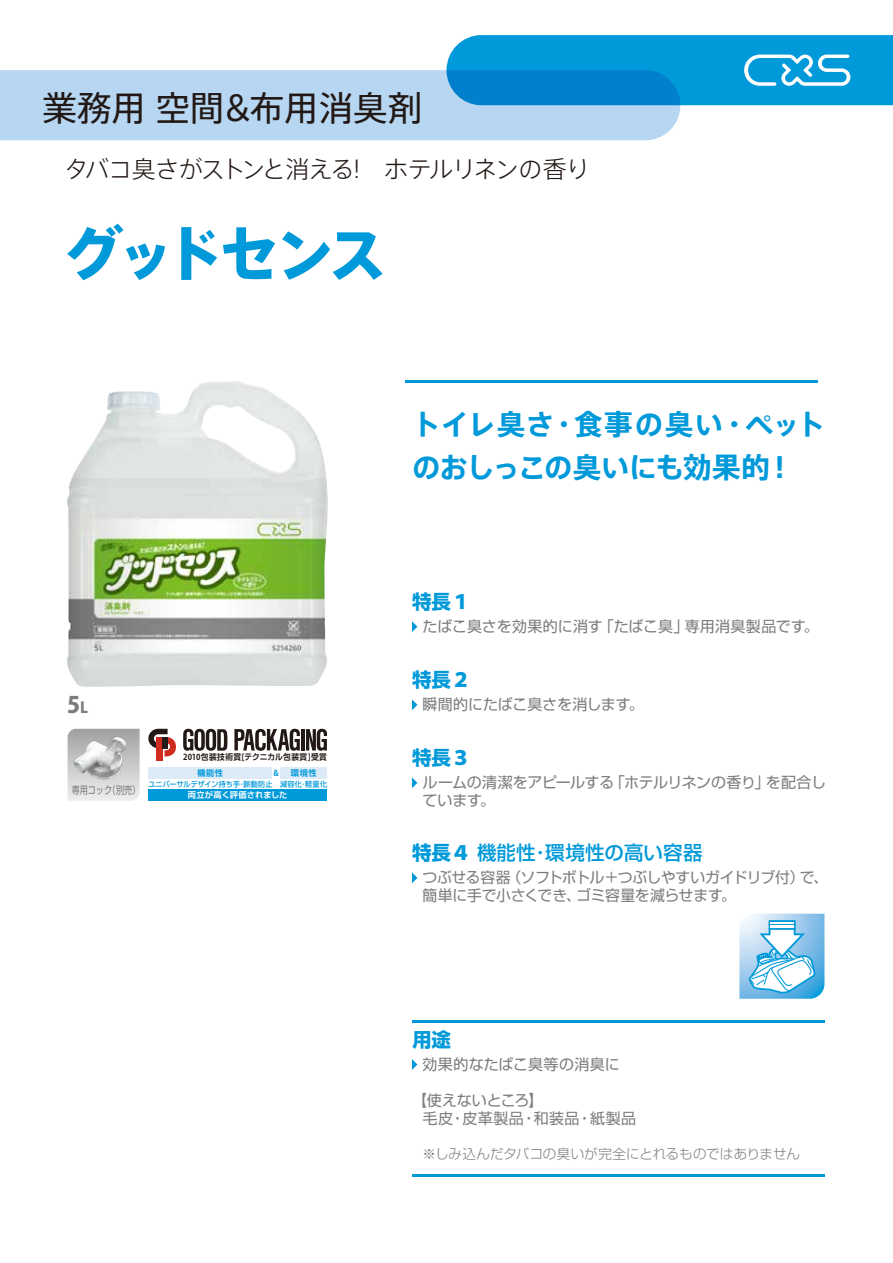
<style>
.page{position:relative;width:893px;height:1263px;background:#fff}
.page>*{position:absolute;margin:0;border:0;box-sizing:border-box;transform-origin:0 0}
.t1{font:800 60px "Axis Std";letter-spacing:-.125em;color:#0099d9}
.t2{font:34.5px "Axis Std";color:#221815}
.t3{font:700 28.5px/43.5px "Axis Std";letter-spacing:-.025em;color:#0099d9}
.t4{font:300 24px "Axis Std";letter-spacing:-.04em;color:#221815}
.t5{font:800 22.5px "Koz Go Pro";color:#7d7d7d}
.t6{font:500 19.5px "Shin Go Pro";color:#0099d9}
.t7{font:700 19.5px "Shin Go Pro";color:#0099d9}
.t8{font:15px/18px "Shin Go Pro";letter-spacing:-.01em;color:#7d7d7d}
.t9{font:15px/18px "Shin Go Pro";letter-spacing:.025em;color:#7d7d7d}
.t10{font:15px "Shin Go Pro";letter-spacing:.015em;color:#7d7d7d}
.t11{font:300 13.5px "Shin Go Pro";letter-spacing:.005em;color:#7d7d7d}
.t12{font:10.5px "Shin Go Pro";color:#7d7d7d;scale:.77 1}
.t13{font:700 8.25px/15.9px "Shin Go Pro De";letter-spacing:.045em;color:#221815;scale:.93 1}
.t14{font:700 8.25px "Shin Go Pro De";letter-spacing:.005em;color:#fff}
.t15{font:700 8.25px "Shin Go Pro De";color:#0099d9}
.t16{font:700 8.25px "Koz Go Pro";color:#0099d9;scale:.93 1}
.t17{font:500 7.5px "Shin Go Pro";letter-spacing:.025em;color:#0099d9;scale:.94 1}
.s1{font-size:15px}
.s2{font-family:"Koz Go Pro"}
.s3{color:#0099d9}
.s4{font-family:"Koz Go Pro";font-weight:800}
.s5{font-weight:700}
</style>
<div class="page">
<img style="left:67px;top:381px;width:261px;height:306px">
<svg style="left:68px;top:729px;width:72px;height:72px;background:#cecfcf"></svg>
<hr style="left:412px;top:1175px;width:412px;height:2px;background:#0099d9">
<hr style="left:412px;top:1020px;width:412px;height:2px;background:#0099d9">
<hr style="left:405px;top:380px;width:413px;height:2px;background:#0099d9">
<svg style="left:412px;top:621px;width:5px;height:11px"></svg>
<svg style="left:412px;top:699px;width:5px;height:11px"></svg>
<svg style="left:412px;top:777px;width:5px;height:11px"></svg>
<svg style="left:412px;top:872px;width:5px;height:11px"></svg>
<svg style="left:412px;top:1059px;width:5px;height:11px"></svg>
<svg style="left:739px;top:914px;width:85px;height:85px"></svg>
<img style="left:73px;top:736px;width:53px;height:44px">
<svg style="left:183px;top:729px;width:44px;height:22px"></svg>
<svg style="left:234px;top:729px;width:66px;height:22px"></svg>
<hr style="left:301px;top:729px;width:4px;height:21px;background:#221815">
<svg style="left:306px;top:729px;width:21px;height:22px"></svg>
<div style="left:156px;top:737px;width:6px;height:24px;background:#d02b1f"></div>
<svg style="left:148px;top:729px;width:28px;height:27px"></svg>
<div style="left:162px;top:737px;width:6px;height:11px;background:#221815"></div>
<div style="left:281px;top:767px;width:46px;height:11px;background:#ddebf8"></div>
<div style="left:148px;top:767px;width:124px;height:11px;background:#ddebf8"></div>
<div style="left:148px;top:789px;width:179px;height:11px;background:#0099d9"></div>
<div style="left:0;top:70px;width:680px;height:70px;background:#b6d6f1"></div>
<svg style="left:446px;top:35px;width:447px;height:70px;background:#0d98d8"></svg>
<h2 class="t2" style="left:43px;top:82px;width:381px">業務用 空間&amp;布用消臭剤</h2>
<h3 class="t4" style="left:65px;top:152px;width:527px">タバコ臭さがストンと消える!　ホテルリネンの香り</h3>
<h1 class="t1" style="left:64px;top:207px;width:325px">グッドセンス</h1>
<h3 class="t5" style="left:67px;top:690px;width:22px">5<span class="s1">L</span></h3>
<p class="t12" style="left:72px;top:781px;width:91px">専用コック（別売）</p>
<p class="t13" style="left:197px;top:748px;width:141px;text-indent:-14px"><span class="s2">2010</span>包装技術賞[テクニカル包装賞]受賞<span class="s3">機能性</span></p>
<p class="t16" style="left:274px;top:768px;width:7px">&amp;</p>
<p class="t15" style="left:291px;top:766px;width:27px">環境性</p>
<p class="t17" style="left:148px;top:777px;width:192px">ユニバーサルデザイン持ち手･脈動防止 減容化･軽量化</p>
<p class="t14" style="left:188px;top:788px;width:101px">両立が高く評価されました</p>
<h3 class="t3" style="left:412px;top:401px;width:415px">トイレ臭さ・食事の臭い・ペットのおしっこの臭いにも効果的！</h3>
<h3 class="t7" style="left:412px;top:586px;width:60px">特長<span class="s4">１</span></h3>
<p class="t8" style="left:423px;top:616px;width:398px">たばこ臭さを効果的に消す「たばこ臭」専用消臭製品です。</p>
<h3 class="t7" style="left:412px;top:664px;width:60px">特長<span class="s4">２</span></h3>
<p class="t8" style="left:423px;top:694px;width:223px">瞬間的にたばこ臭さを消します。</p>
<h3 class="t7" style="left:412px;top:742px;width:60px">特長<span class="s4">３</span></h3>
<p class="t8" style="left:423px;top:772px;width:405px">ルームの清潔をアピールする「ホテルリネンの香り」を配合しています。</p>
<h3 class="t6" style="left:412px;top:837px;width:292px"><span class="s5">特長</span><span class="s4">４</span> 機能性･環境性の高い容器</h3>
<p class="t8" style="left:423px;top:867px;width:407px">つぶせる容器（ソフトボトル＋つぶしやすいガイドリブ付）で、簡単に手で小さくでき、ゴミ容量を減らせます。</p>
<h3 class="t7" style="left:412px;top:1024px;width:40px">用途</h3>
<p class="t10" style="left:423px;top:1052px;width:199px">効果的なたばこ臭等の消臭に</p>
<p class="t9" style="left:423px;top:1089px;width:215px;text-indent:-10px">【使えないところ】<br>毛皮・皮革製品・和装品・紙製品</p>
<p class="t11" style="left:423px;top:1142px;width:379px">※しみ込んだタバコの臭いが完全にとれるものではありません</p>
</div>
